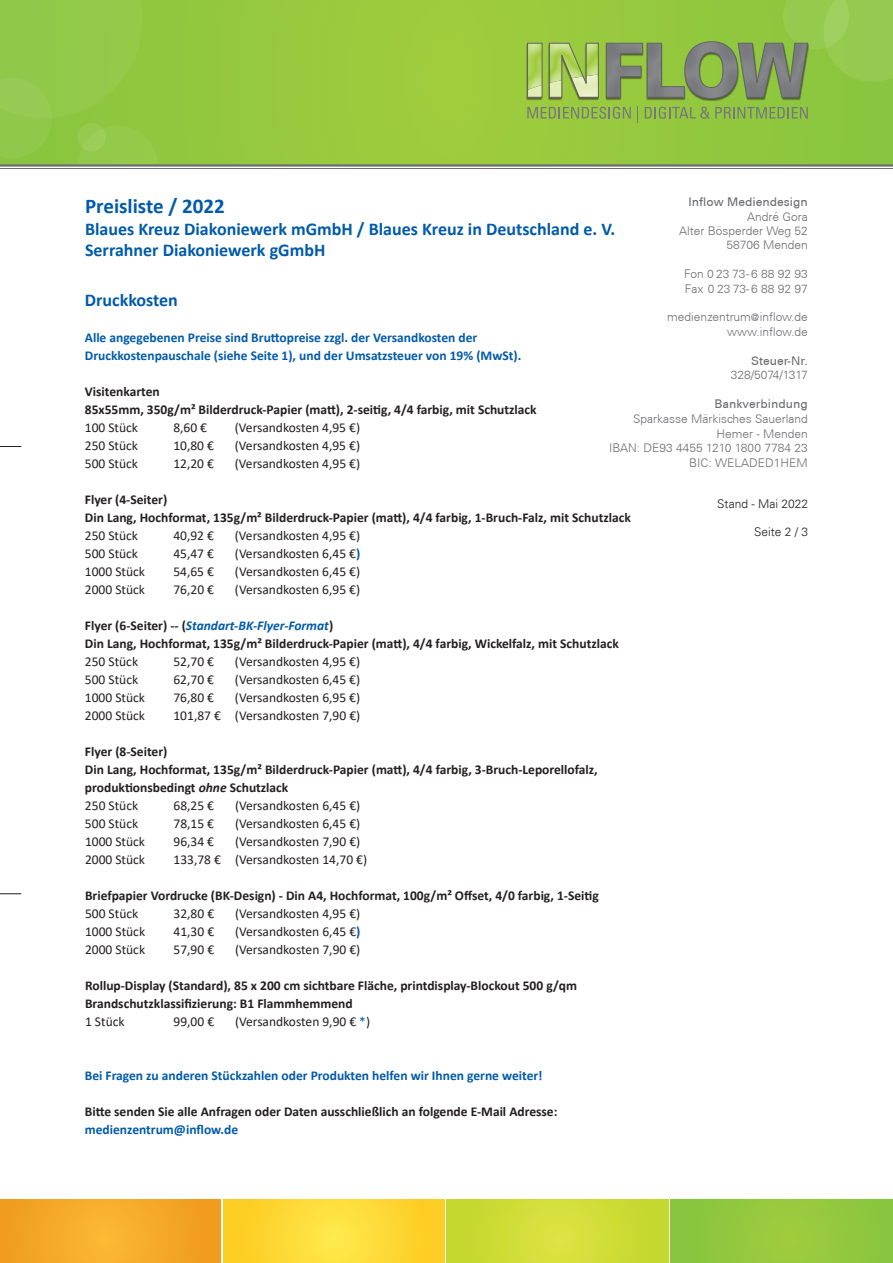
<style>
.page{position:relative;width:893px;height:1263px;background:#fff}
.page>*{position:absolute;margin:0;border:0;box-sizing:border-box;transform-origin:0 0}
.t1{font:700 21px "Calibri";color:#015aaa}
.t2{font:700 18px/21.6px "Calibri";color:#015aaa}
.t3{font:700 13.5px/18px "Calibri";color:#231f20}
.t4{font:13.5px "Calibri";color:#231f20}
.t5{font:700 13.5px/18px "Calibri";color:#015aaa}
.t6{font:300 12px/14.4px "Univers CE";color:#6c6d70;text-align:right}
.t7{font:500 12px "Univers CE";color:#6c6d70}
.t8{font:300 12px "Univers LT";color:#231f20}
.s1{font-size:10.5px}
.s2{font-weight:700;color:#015aaa}
.s3{font-style:italic;color:#015aaa}
.s4{font-style:italic}
.s5{font-weight:400}
.s6{color:#015aaa}
</style>
<div class="page">
<div style="left:0;top:1199px;width:221px;height:64px;background:#f5a927"></div>
<svg style="left:223px;top:1199px;width:222px;height:64px;background:#fdd732"></svg>
<svg style="left:447px;top:1199px;width:221px;height:64px;background:#cedc36"></svg>
<div style="left:670px;top:1199px;width:223px;height:64px;background:#92c83e"></div>
<div style="left:0;top:0;width:893px;height:166px;background:linear-gradient(to bottom,#9bca3e,#95c93e)"></div>
<svg style="left:0;top:0;width:158px;height:164px;background:#90c847"></svg>
<hr style="left:0;top:164px;width:893px;height:3px;background:#6c6d70">
<hr style="left:0;top:168px;width:893px;height:1px;background:#6c6d70">
<svg style="left:0;top:893px;width:21px;height:1px"></svg>
<svg style="left:0;top:446px;width:21px;height:1px"></svg>
<svg style="left:527px;top:107px;width:104px;height:12px"></svg>
<svg style="left:637px;top:106px;width:1px;height:16px"></svg>
<svg style="left:645px;top:107px;width:163px;height:12px;background:#87ab52"></svg>
<div style="left:525px;top:43px;width:18px;height:49px;background:#80a236"></div>
<div style="left:569px;top:74px;width:30px;height:26px;background:#fff;opacity:.51"></div>
<div style="left:683px;top:41px;width:55px;height:60px;background:#fff;opacity:.12"></div>
<svg style="left:527px;top:0;width:366px;height:99px;background:#90b852"></svg>
<p class="t7" style="left:689px;top:195px;width:121px">Inflow Mediendesign</p>
<p class="t6" style="left:679px;top:209px;width:130px">André Gora<br>Alter Bösperder Weg 52<br>58706 Menden</p>
<p class="t6" style="left:684px;top:267px;width:125px;text-align:left">Fon 0 23 73- 6 88 92 93<br>Fax 0 23 73- 6 88 92 97</p>
<p class="t6" style="left:667px;top:310px;width:142px">medienzentrum<span class="s1">@</span>inflow.de www.inflow.de</p>
<p class="t7" style="left:751px;top:353px;width:58px">Steuer-Nr.</p>
<p class="t6" style="left:731px;top:368px;width:79px">328/5074/1317</p>
<p class="t7" style="left:715px;top:397px;width:95px">Bankverbindung</p>
<p class="t6" style="left:609px;top:412px;width:200px">Sparkasse Märkisches Sauerland<br>Hemer - Menden<br>IBAN: DE93 4455 1210 1800 7784 23<br>BIC: WELADED1HEM</p>
<h1 class="t1" style="left:85px;top:191px;width:141px">Preisliste / 2022</h1>
<h2 class="t2" style="left:85px;top:217px;width:532px">Blaues Kreuz Diakoniewerk mGmbH / Blaues Kreuz in Deutschland e. V.<br>Serrahner Diakoniewerk gGmbH</h2>
<h2 class="t2" style="left:85px;top:289px;width:95px">Druckkosten</h2>
<p class="t5" style="left:85px;top:328px;width:438px">Alle angegebenen Preise sind Bruttopreise zzgl. der Versandkosten der<br>Druckkostenpauschale (siehe Seite 1), und der Umsatzsteuer von 19% (MwSt).</p>
<p class="t3" style="left:85px;top:382px;width:453px">Visitenkarten<br>85x55mm, 350g/m² Bilderdruck-Papier (matt), 2-seitig, 4/4 farbig, mit Schutzlack</p>
<p class="t4" style="left:85px;top:418px;width:55px">100 Stück</p>
<p class="t4" style="left:173px;top:418px;width:35px">8,60 €</p>
<p class="t4" style="left:235px;top:418px;width:127px">(Versandkosten 4,95 €)</p>
<p class="t4" style="left:85px;top:436px;width:55px">250 Stück</p>
<p class="t4" style="left:173px;top:436px;width:42px">10,80 €</p>
<p class="t4" style="left:235px;top:436px;width:127px">(Versandkosten 4,95 €)</p>
<p class="t4" style="left:85px;top:454px;width:55px">500 Stück</p>
<p class="t4" style="left:173px;top:454px;width:42px">12,20 €</p>
<p class="t4" style="left:235px;top:454px;width:127px">(Versandkosten 4,95 €)</p>
<p class="t3" style="left:85px;top:490px;width:547px">Flyer (4-Seiter)<br>Din Lang, Hochformat, 135g/m² Bilderdruck-Papier (matt), 4/4 farbig, 1-Bruch-Falz, mit Schutzlack</p>
<p class="t4" style="left:85px;top:526px;width:55px">250 Stück</p>
<p class="t4" style="left:173px;top:526px;width:42px">40,92 €</p>
<p class="t4" style="left:235px;top:526px;width:127px">(Versandkosten 4,95 €)</p>
<p class="t4" style="left:85px;top:544px;width:55px">500 Stück</p>
<p class="t4" style="left:173px;top:544px;width:42px">45,47 €</p>
<p class="t4" style="left:235px;top:544px;width:127px">(Versandkosten 6,45 €<span class="s2">)</span></p>
<p class="t4" style="left:85px;top:562px;width:62px">1000 Stück</p>
<p class="t4" style="left:173px;top:562px;width:42px">54,65 €</p>
<p class="t4" style="left:235px;top:562px;width:127px">(Versandkosten 6,45 €)</p>
<p class="t4" style="left:85px;top:580px;width:62px">2000 Stück</p>
<p class="t4" style="left:173px;top:580px;width:42px">76,20 €</p>
<p class="t4" style="left:235px;top:580px;width:127px">(Versandkosten 6,95 €)</p>
<p class="t3" style="left:85px;top:616px;width:535px">Flyer (6-Seiter) -- (<span class="s3">Standart-BK-Flyer-Format</span>)<br>Din Lang, Hochformat, 135g/m² Bilderdruck-Papier (matt), 4/4 farbig, Wickelfalz, mit Schutzlack</p>
<p class="t4" style="left:85px;top:652px;width:55px">250 Stück</p>
<p class="t4" style="left:173px;top:652px;width:42px">52,70 €</p>
<p class="t4" style="left:235px;top:652px;width:127px">(Versandkosten 4,95 €)</p>
<p class="t4" style="left:85px;top:670px;width:55px">500 Stück</p>
<p class="t4" style="left:173px;top:670px;width:42px">62,70 €</p>
<p class="t4" style="left:235px;top:670px;width:127px">(Versandkosten 6,45 €)</p>
<p class="t4" style="left:85px;top:688px;width:62px">1000 Stück</p>
<p class="t4" style="left:173px;top:688px;width:42px">76,80 €</p>
<p class="t4" style="left:235px;top:688px;width:127px">(Versandkosten 6,95 €)</p>
<p class="t4" style="left:85px;top:706px;width:62px">2000 Stück</p>
<p class="t4" style="left:173px;top:706px;width:188px">101,87 € (Versandkosten 7,90 €)</p>
<p class="t3" style="left:85px;top:742px;width:514px">Flyer (8-Seiter)<br>Din Lang, Hochformat, 135g/m² Bilderdruck-Papier (matt), 4/4 farbig, 3-Bruch-Leporellofalz, produktionsbedingt <span class="s4">ohne</span> Schutzlack<br><span class="s5">250 Stück</span></p>
<p class="t8" style="left:717px;top:496px;width:92px">Stand - Mai 2022</p>
<p class="t8" style="left:754px;top:525px;width:56px">Seite 2 / 3</p>
<p class="t4" style="left:173px;top:796px;width:42px">68,25 €</p>
<p class="t4" style="left:235px;top:796px;width:127px">(Versandkosten 6,45 €)</p>
<p class="t4" style="left:85px;top:814px;width:55px">500 Stück</p>
<p class="t4" style="left:173px;top:814px;width:42px">78,15 €</p>
<p class="t4" style="left:235px;top:814px;width:127px">(Versandkosten 6,45 €)</p>
<p class="t4" style="left:85px;top:832px;width:62px">1000 Stück</p>
<p class="t4" style="left:174px;top:832px;width:42px">96,34 €</p>
<p class="t4" style="left:235px;top:832px;width:127px">(Versandkosten 7,90 €)</p>
<p class="t4" style="left:85px;top:850px;width:62px">2000 Stück</p>
<p class="t4" style="left:174px;top:850px;width:195px">133,78 € (Versandkosten 14,70 €)</p>
<p class="t3" style="left:85px;top:886px;width:515px">Briefpapier Vordrucke (BK-Design) - Din A4, Hochformat, 100g/m² Offset, 4/0 farbig, 1-Seitig</p>
<p class="t4" style="left:85px;top:904px;width:55px">500 Stück</p>
<p class="t4" style="left:174px;top:904px;width:42px">32,80 €</p>
<p class="t4" style="left:235px;top:904px;width:127px">(Versandkosten 4,95 €)</p>
<p class="t4" style="left:85px;top:922px;width:62px">1000 Stück</p>
<p class="t4" style="left:174px;top:922px;width:42px">41,30 €</p>
<p class="t4" style="left:235px;top:922px;width:127px">(Versandkosten 6,45 €<span class="s2">)</span></p>
<p class="t4" style="left:85px;top:940px;width:62px">2000 Stück</p>
<p class="t4" style="left:174px;top:940px;width:42px">57,90 €</p>
<p class="t4" style="left:235px;top:940px;width:127px">(Versandkosten 7,90 €)</p>
<p class="t3" style="left:85px;top:976px;width:494px">Rollup-Display (Standard), 85 x 200 cm sichtbare Fläche, printdisplay-Blockout 500 g/qm<br>Brandschutzklassifizierung: B1 Flammhemmend</p>
<p class="t4" style="left:85px;top:1012px;width:41px">1 Stück</p>
<p class="t4" style="left:174px;top:1012px;width:42px">99,00 €</p>
<p class="t4" style="left:235px;top:1012px;width:137px">(Versandkosten 9,90 € <span class="s6">*</span>)</p>
<p class="t5" style="left:85px;top:1066px;width:459px">Bei Fragen zu anderen Stückzahlen oder Produkten helfen wir Ihnen gerne weiter!</p>
<p class="t3" style="left:85px;top:1102px;width:474px">Bitte senden Sie alle Anfragen oder Daten ausschließlich an folgende E-Mail Adresse:</p>
<p class="t5" style="left:85px;top:1120px;width:155px">medienzentrum@inflow.de</p>
</div>
